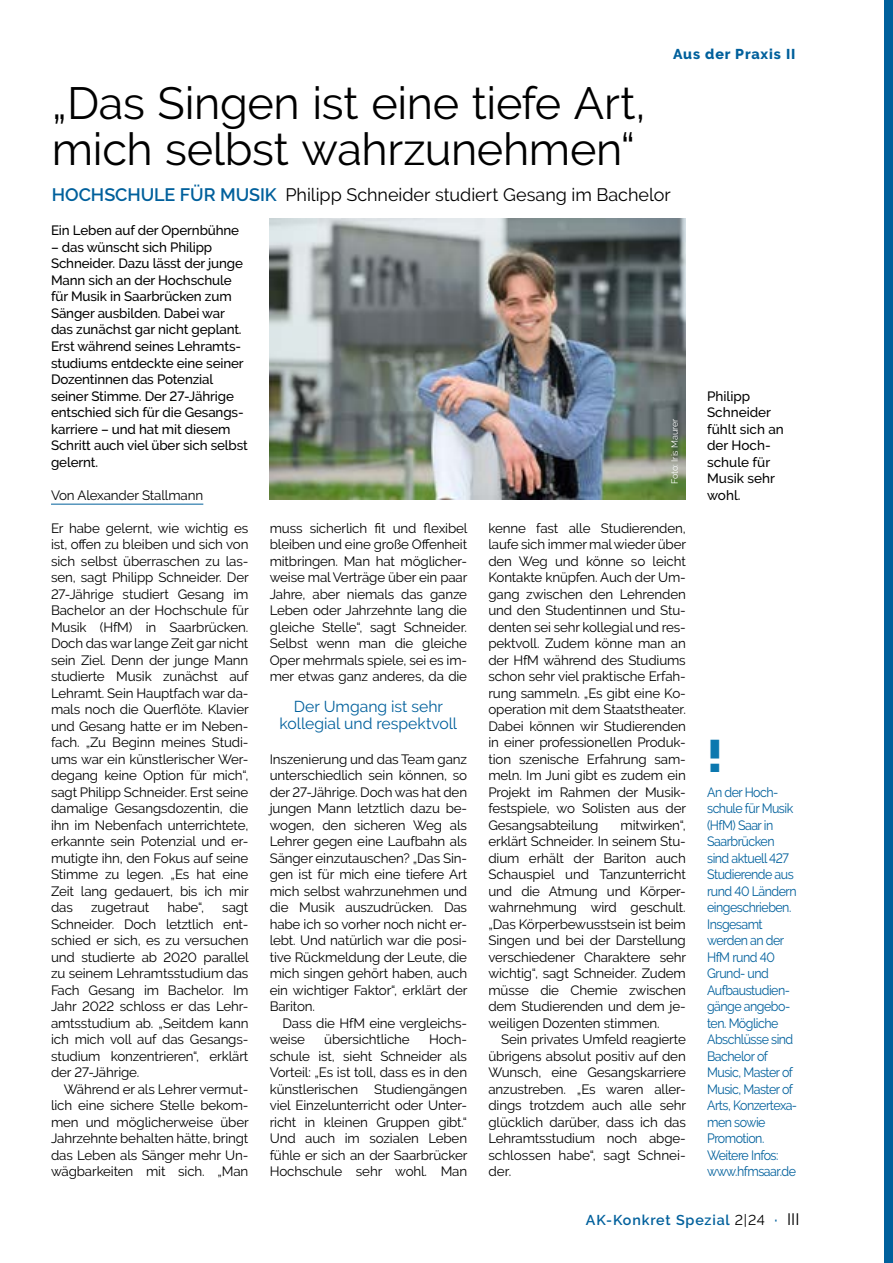
<style>
.page{position:relative;width:893px;height:1263px;background:#fff}
.page>*{position:absolute;margin:0;border:0;box-sizing:border-box;transform-origin:0 0}
.Überschrift_AK_Gesundheit-Arbeit{font:45px/46.5px "Raleway";letter-spacing:-.01em;color:#000}
.Zahl_Einspaltig_für_linksbündig{font:900 45px "Raleway";color:#0c78af}
.Subline_fett___Zeichenformat_light_AK_Ge{font:18px "Raleway";color:#000}
.Zwischenzeile{font:15.75px/16.5px "Raleway";color:#00609c;text-align:center}
.Seitenzahl_Kolumne_rechts_unten{font:600 14.25px "Raleway";letter-spacing:.06em;color:#00609c}
.Kolumnentitel_linke_Seite{font:800 14.25px "Raleway";letter-spacing:.06em;color:#00609c}
.Kolumne_Fließtext_Blocksatz_zweiter_MIT_{font:13.5px/16.5px "Raleway";letter-spacing:-.01em;color:#000;text-align:justify}
.Einführung_Überschrift_klein_Monothema{font:500 13.5px/16.5px "Raleway";letter-spacing:-.01em;color:#000}
.Tanzspalte_rechtsbündig{font:13.5px/16.5px "Raleway";letter-spacing:-.04em;color:#00609c;scale:.92 1}
.Bildtext_ohne_Einzug{font:500 13.5px/16.5px "Raleway";color:#000}
.Autor_Text_10_11_mit_Absatzlinie_dunkelb{font:13.5px "Raleway";letter-spacing:-.01em;color:#000}
.Fotocredits_vom_Bild_aussen{font:9px "Raleway";color:#fff}
.s1{font-weight:600;color:#00609c}
.s2{font-weight:400;color:#000}
.s3{font-weight:400;font-size:16.5px;color:#000}
</style>
<div class="page">
<div style="left:884px;top:0;width:9px;height:1263px;background:#00609c"></div>
<img style="left:270px;top:219px;width:416px;height:280px">
<hr style="left:51px;top:504px;width:152px;height:1px;background:#00609c">
<p class="Kolumnentitel_linke_Seite" style="left:673px;top:46px;width:124px">Aus der Praxis II</p>
<p class="Überschrift_AK_Gesundheit-Arbeit" style="left:52px;top:80px;width:595px">„Das Singen ist eine tiefe Art, mich selbst wahrzunehmen“</p>
<p class="Subline_fett___Zeichenformat_light_AK_Ge" style="left:52px;top:184px;width:620px"><span class="s1">HOCHSCHULE FÜR MUSIK</span> Philipp Schneider studiert Gesang im Bachelor</p>
<p class="Einführung_Überschrift_klein_Monothema" style="left:51px;top:222px;width:190px">Ein Leben auf der Opernbühne</p>
<p class="Einführung_Überschrift_klein_Monothema" style="left:51px;top:239px;width:198px">– das wünscht sich Philipp<br>Schneider. Dazu lässt der junge<br>Mann sich an der Hochschule für Musik in Saarbrücken zum<br>Sänger ausbilden. Dabei war das zunächst gar nicht geplant.<br>Erst während seines Lehramts&shy;studiums entdeckte eine seiner<br>Dozentinnen das Potenzial seiner Stimme. Der 27-Jährige entschied sich für die Gesangs&shy;karriere – und hat mit diesem<br>Schritt auch viel über sich selbst gelernt.</p>
<p class="Autor_Text_10_11_mit_Absatzlinie_dunkelb" style="left:51px;top:487px;width:154px">Von Alexander Stallmann</p>
<p class="Kolumne_Fließtext_Blocksatz_zweiter_MIT_" style="left:51px;top:519px;width:199px">Er habe gelernt, wie wichtig es ist, offen zu bleiben und sich von sich selbst überraschen zu las&shy;sen, sagt Philipp Schneider. Der 27-Jährige studiert Gesang im Bachelor an der Hochschule für Musik (HfM) in Saarbrücken.<br>Doch das war lange Zeit gar nicht sein Ziel. Denn der junge Mann studierte Musik zunächst auf Lehramt. Sein Hauptfach war da&shy;mals noch die Querflöte. Klavier und Gesang hatte er im Neben&shy;fach. „Zu Beginn meines Studi&shy;ums war ein künstlerischer Wer&shy;degang keine Option für mich“, sagt Philipp Schneider. Erst seine damalige Gesangsdozentin, die ihn im Nebenfach unterrichtete, erkannte sein Potenzial und er&shy;mutigte ihn, den Fokus auf seine Stimme zu legen. „Es hat eine Zeit lang gedauert, bis ich mir das</p>
<p class="Kolumne_Fließtext_Blocksatz_zweiter_MIT_" style="left:91px;top:899px;width:60px">zugetraut</p>
<p class="Kolumne_Fließtext_Blocksatz_zweiter_MIT_" style="left:168px;top:899px;width:38px">habe“,</p>
<p class="Kolumne_Fließtext_Blocksatz_zweiter_MIT_" style="left:51px;top:899px;width:199px;text-indent:171px">sagt Schneider. Doch letztlich ent&shy;schied er sich, es zu versuchen und studierte ab 2020 parallel zu seinem Lehramtsstudium das Fach Gesang im Bachelor. Im Jahr 2022 schloss er das Lehr&shy;amtsstudium ab. „Seitdem kann ich mich voll auf das Gesangs&shy;studium konzentrieren“, erklärt der 27-Jährige.</p>
<p class="Kolumne_Fließtext_Blocksatz_zweiter_MIT_" style="left:51px;top:1080px;width:199px;text-indent:13px">Während er als Lehrer vermut&shy;lich eine sichere Stelle bekom&shy;men und möglicherweise über Jahrzehnte behalten hätte, bringt das Leben als Sänger mehr Un&shy;wägbarkeiten mit sich. „Man</p>
<p class="Kolumne_Fließtext_Blocksatz_zweiter_MIT_" style="left:270px;top:519px;width:199px">muss sicherlich fit und flexibel bleiben und eine große Offenheit mitbringen. Man hat möglicher&shy;weise mal Verträge über ein paar Jahre, aber niemals das ganze Leben oder Jahrzehnte lang die gleiche Stelle“, sagt Schneider.<br>Selbst wenn man die gleiche Oper mehrmals spiele, sei es im&shy;mer etwas ganz anderes, da die</p>
<p class="Zwischenzeile" style="left:280px;top:698px;width:179px">Der Umgang ist sehr kollegial und respektvoll</p>
<p class="Kolumne_Fließtext_Blocksatz_zweiter_MIT_" style="left:270px;top:750px;width:199px">Inszenierung und das Team ganz unterschiedlich sein können, so der 27-Jährige. Doch was hat den jungen Mann letztlich dazu be&shy;wogen, den sicheren Weg als Lehrer gegen eine Laufbahn als Sänger einzutauschen? „Das Sin&shy;gen ist für mich eine tiefere Art mich selbst wahrzunehmen und die Musik auszudrücken. Das habe ich so vorher noch nicht er&shy;lebt. Und natürlich war die posi&shy;tive Rückmeldung der Leute, die mich singen gehört haben, auch ein wichtiger Faktor“, erklärt der Bariton.</p>
<p class="Kolumne_Fließtext_Blocksatz_zweiter_MIT_" style="left:270px;top:1014px;width:199px;text-indent:13px">Dass die HfM eine vergleichs&shy;weise</p>
<p class="Kolumne_Fließtext_Blocksatz_zweiter_MIT_" style="left:270px;top:1031px;width:199px;text-indent:159px">Hoch&shy;schule ist, sieht Schneider als Vorteil: „Es ist toll, dass es in den künstlerischen Studiengängen viel Einzelunterricht oder Unter&shy;richt in kleinen Gruppen gibt.“ Und auch im sozialen Leben fühle er sich an der Saarbrücker Hochschule sehr wohl. Man</p>
<p class="Kolumne_Fließtext_Blocksatz_zweiter_MIT_" style="left:324px;top:1031px;width:87px">übersichtliche</p>
<p class="Fotocredits_vom_Bild_aussen" style="left:669px;top:484px;width:68px;rotate:-90deg">Foto: Iris Maurer</p>
<p class="Kolumne_Fließtext_Blocksatz_zweiter_MIT_" style="left:488px;top:519px;width:199px">kenne fast alle Studierenden, laufe sich immer mal wieder über den Weg und könne so leicht Kontakte knüpfen. Auch der Um&shy;gang zwischen den Lehrenden und den Studentinnen und Stu&shy;denten sei sehr kollegial und res&shy;pektvoll. Zudem könne man an der HfM während des Studiums schon sehr viel praktische Erfah&shy;rung sammeln. „Es gibt eine Ko&shy;operation mit dem Staatstheater.<br>Dabei können wir Studierenden in einer professionellen Produk&shy;tion szenische Erfahrung sam&shy;meln. Im Juni gibt es zudem ein Projekt im Rahmen der Musik&shy;festspiele, wo Solisten aus der Gesangsabteilung</p>
<p class="Kolumne_Fließtext_Blocksatz_zweiter_MIT_" style="left:488px;top:816px;width:199px;text-indent:132px">mitwirken“, erklärt Schneider. In seinem Stu&shy;dium erhält der Bariton auch Schauspiel und Tanzunterricht und die Atmung und Körper&shy;wahrnehmung wird geschult. „Das Körperbewusstsein ist beim Singen und bei der Darstellung verschiedener Charaktere sehr wichtig“, sagt Schneider. Zudem müsse die Chemie zwischen dem Studierenden und dem je&shy;weiligen Dozenten stimmen.</p>
<p class="Kolumne_Fließtext_Blocksatz_zweiter_MIT_" style="left:488px;top:1031px;width:199px;text-indent:13px">Sein privates Umfeld reagierte übrigens absolut positiv auf den Wunsch, eine Gesangskarriere anzustreben. „Es waren aller&shy;dings trotzdem auch alle sehr glücklich darüber, dass ich das Lehramtsstudium noch abge&shy;schlossen habe“, sagt Schnei&shy;der.</p>
<p class="Bildtext_ohne_Einzug" style="left:707px;top:387px;width:78px">Philipp<br>Schneider fühlt sich an der Hoch&shy;schule für<br>Musik sehr wohl.</p>
<p class="Zahl_Einspaltig_für_linksbündig" style="left:707px;top:730px;width:18px">!</p>
<p class="Tanzspalte_rechtsbündig" style="left:707px;top:783px;width:99px">An der Hoch&shy;schule für Musik (HfM) Saar in<br>Saarbrücken sind aktuell 427<br>Studierende aus rund 40 Ländern eingeschrieben.<br>Insgesamt werden an der<br>HfM rund 40<br>Grund- und<br>Aufbaustudien&shy;gänge angebo&shy;ten. Mögliche<br>Abschlüsse sind<br>Bachelor of<br>Music, Master of<br>Music, Master of<br>Arts, Konzertexa&shy;men sowie<br>Promotion.<br>Weitere Infos: www.hfmsaar.de</p>
<p class="Seitenzahl_Kolumne_rechts_unten" style="left:586px;top:1211px;width:215px">AK-Konkret Spezial <span class="s2">2|24</span> · <span class="s3">III</span></p>
</div>
